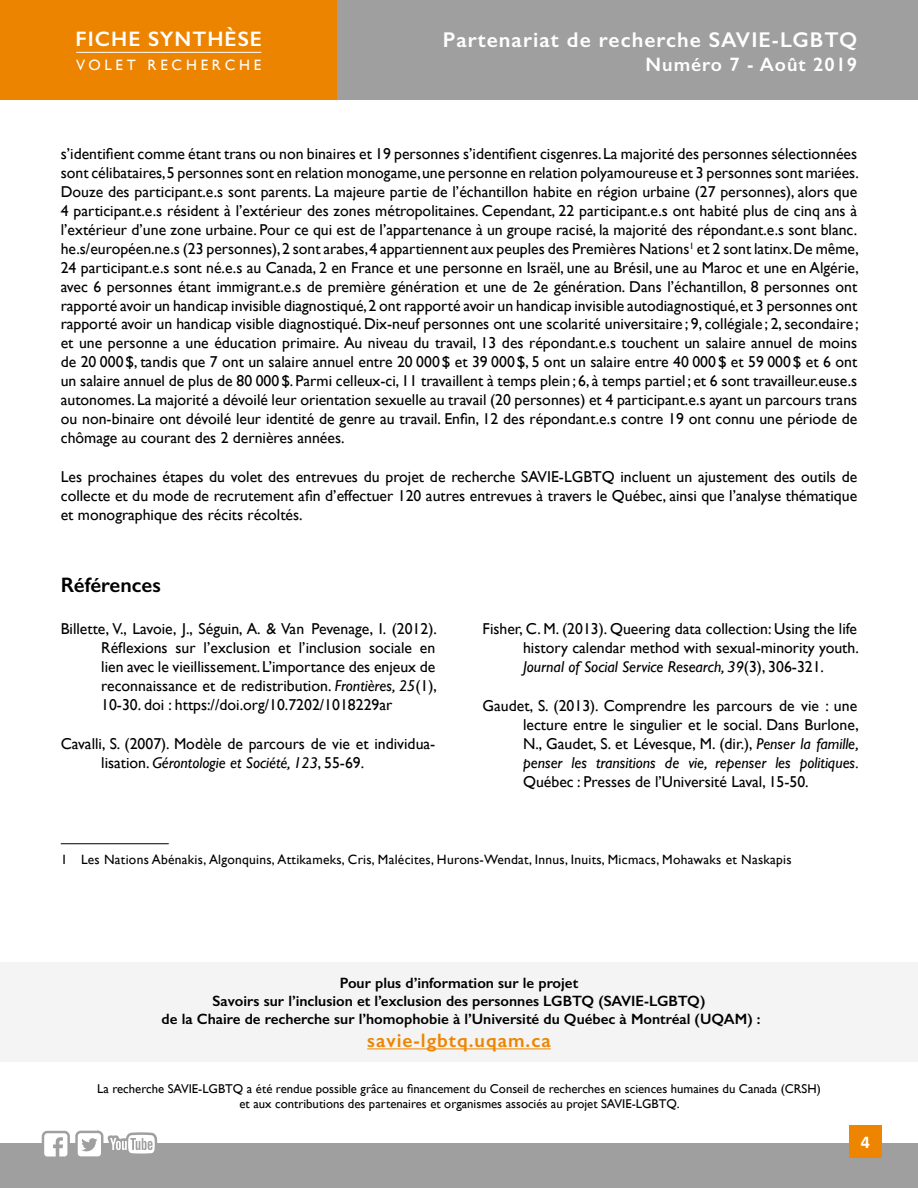
<style>
.page{position:relative;width:918px;height:1188px;background:#fff}
.page>*{position:absolute;margin:0;border:0;box-sizing:border-box;transform-origin:0 0}
.t1{font:600 21.45px "Gill Sans";letter-spacing:.05em;color:#fff}
.t2{font:600 21px "Gill Sans";letter-spacing:.05em;color:#fff}
.t3{font:600 21px "Gill Sans";color:#000}
.t4{font:600 19.5px "Gill Sans";letter-spacing:.05em;color:#ee8500}
.t5{font:600 19.5px "Gill Sans";letter-spacing:.05em;color:#fff}
.t6{font:700 18px "Calibri";color:#fff}
.t7{font:15.75px/18.9px "Gill Sans";color:#000;text-align:justify}
.t8{font:600 15px/18px "Gill Sans";color:#000;text-align:center}
.t9{font:15px "Gill Sans";letter-spacing:.25em;color:#fff}
.t10{font:13.5px "Gill Sans";letter-spacing:.02em;color:#000}
.t11{font:12.75px/15.3px "Gill Sans";color:#000;text-align:center}
.s1{font-style:italic}
</style>
<div class="page">
<div style="left:0;top:1143px;width:918px;height:45px;background:#9f9f9f"></div>
<div style="left:0;top:0;width:338px;height:100px;background:#ed8400"></div>
<div style="left:338px;top:0;width:580px;height:100px;background:#9f9f9f"></div>
<hr style="left:76px;top:52px;width:185px;height:1px;background:#fff">
<div style="left:849px;top:1125px;width:32px;height:33px;background:#ee8500"></div>
<svg style="left:42px;top:1131px;width:115px;height:26px"></svg>
<div style="left:0;top:963px;width:918px;height:99px;background:#f4f4f4"></div>
<hr style="left:367px;top:1048px;width:184px;height:1px;background:#ee8500">
<hr style="left:61px;top:843px;width:108px;height:1px;background:#000">
<h2 class="t2" style="left:76px;top:27px;width:188px">FICHE SYNTHÈSE</h2>
<p class="t9" style="left:76px;top:56px;width:187px">VOLET RECHERCHE</p>
<h1 class="t1" style="left:443px;top:26px;width:416px">Partenariat de recherche SAVIE-LGBTQ</h1>
<p class="t5" style="left:646px;top:52px;width:213px">Numéro 7 - Août 2019</p>
<p class="t7" style="left:61px;top:144px;width:800px">s’identifient comme étant trans ou non binaires et 19 personnes s’identifient cisgenres. La majorité des personnes sélectionnées sont célibataires, 5 personnes sont en relation monogame, une personne en relation polyamoureuse et 3 personnes sont mariées.<br>Douze des participant.e.s sont parents. La majeure partie de l’échantillon habite en région urbaine (27 personnes), alors que 4 participant.e.s résident à l’extérieur des zones métropolitaines. Cependant, 22 participant.e.s ont habité plus de cinq ans à l’extérieur d’une zone urbaine. Pour ce qui est de l’appartenance à un groupe racisé, la majorité des répondant.e.s sont blanc. he.s/européen.ne.s (23 personnes), 2 sont arabes, 4 appartiennent aux peuples des Premières Nations<sup>1</sup> et 2 sont latinx. De même, 24 participant.e.s sont né.e.s au Canada, 2 en France et une personne en Israël, une au Brésil, une au Maroc et une en Algérie, avec 6 personnes étant immigrant.e.s de première génération et une de 2e génération. Dans l’échantillon, 8 personnes ont rapporté avoir un handicap invisible diagnostiqué, 2 ont rapporté avoir un handicap invisible autodiagnostiqué, et 3 personnes ont rapporté avoir un handicap visible diagnostiqué. Dix-neuf personnes ont une scolarité universitaire ; 9, collégiale ; 2, secondaire ; et une personne a une éducation primaire. Au niveau du travail, 13 des répondant.e.s touchent un salaire annuel de moins de 20 000$, tandis que 7 ont un salaire annuel entre 20 000$ et 39 000$, 5 ont un salaire entre 40 000$ et 59 000$ et 6 ont un salaire annuel de plus de 80 000$. Parmi celleux-ci, 11 travaillent à temps plein ; 6, à temps partiel ; et 6 sont travailleur.euse.s autonomes. La majorité a dévoilé leur orientation sexuelle au travail (20 personnes) et 4 participant.e.s ayant un parcours trans ou non-binaire ont dévoilé leur identité de genre au travail. Enfin, 12 des répondant.e.s contre 19 ont connu une période de chômage au courant des 2 dernières années.</p>
<p class="t7" style="left:61px;top:467px;width:798px">Les prochaines étapes du volet des entrevues du projet de recherche SAVIE-LGBTQ incluent un ajustement des outils de collecte et du mode de recrutement afin d’effectuer 120 autres entrevues à travers le Québec, ainsi que l’analyse thématique et monographique des récits récoltés.</p>
<h2 class="t3" style="left:61px;top:572px;width:102px">Références</h2>
<p class="t7" style="left:101px;top:619px;width:337px;text-indent:-40px">Billette, V., Lavoie, J., Séguin, A. &amp; Van Pevenage, I. (2012).<br>Réflexions sur l’exclusion et l’inclusion sociale en lien avec le vieillissement. L’importance des enjeux de reconnaissance et de redistribution. <span class="s1">Frontières, 25</span>(1), 10-30. doi : https://doi.org/10.7202/1018229ar</p>
<p class="t7" style="left:101px;top:734px;width:336px;text-indent:-40px">Cavalli, S. (2007). Modèle de parcours de vie et individua&shy;lisation. <span class="s1">Gérontologie et Société, 123</span>, 55-69.</p>
<p class="t7" style="left:523px;top:619px;width:337px;text-indent:-40px">Fisher, C. M. (2013). Queering data collection: Using the life history calendar method with sexual-minority youth.<br><span class="s1">Journal of Social Service Research, 39</span>(3), 306-321.</p>
<p class="t7" style="left:523px;top:696px;width:337px;text-indent:-40px">Gaudet, S. (2013). Comprendre les parcours de vie : une lecture entre le singulier et le social. Dans Burlone, N., Gaudet, S. et Lévesque, M. (dir.), <span class="s1">Penser la famille, penser les transitions de vie, repenser les politiques.</span></p>
<p class="t7" style="left:523px;top:772px;width:287px">Québec : Presses de l’Université Laval, 15-50.</p>
<p class="t10" style="left:61px;top:851px;width:732px">1 Les Nations Abénakis, Algonquins, Attikameks, Cris, Malécites, Hurons-Wendat, Innus, Inuits, Micmacs, Mohawaks et Naskapis</p>
<p class="t8" style="left:162px;top:974px;width:600px">Pour plus d’information sur le projet<br>Savoirs sur l’inclusion et l’exclusion des personnes LGBTQ (SAVIE-LGBTQ)<br>de la Chaire de recherche sur l’homophobie à l’Université du Québec à Montréal (UQAM) :</p>
<p class="t4" style="left:367px;top:1029px;width:185px">savie-lgbtq.uqam.ca</p>
<p class="t11" style="left:97px;top:1081px;width:725px">La recherche SAVIE-LGBTQ a été rendue possible grâce au financement du Conseil de recherches en sciences humaines du Canada (CRSH) et aux contributions des partenaires et organismes associés au projet SAVIE-LGBTQ.</p>
<p class="t6" style="left:861px;top:1131px;width:11px">4</p>
</div>
